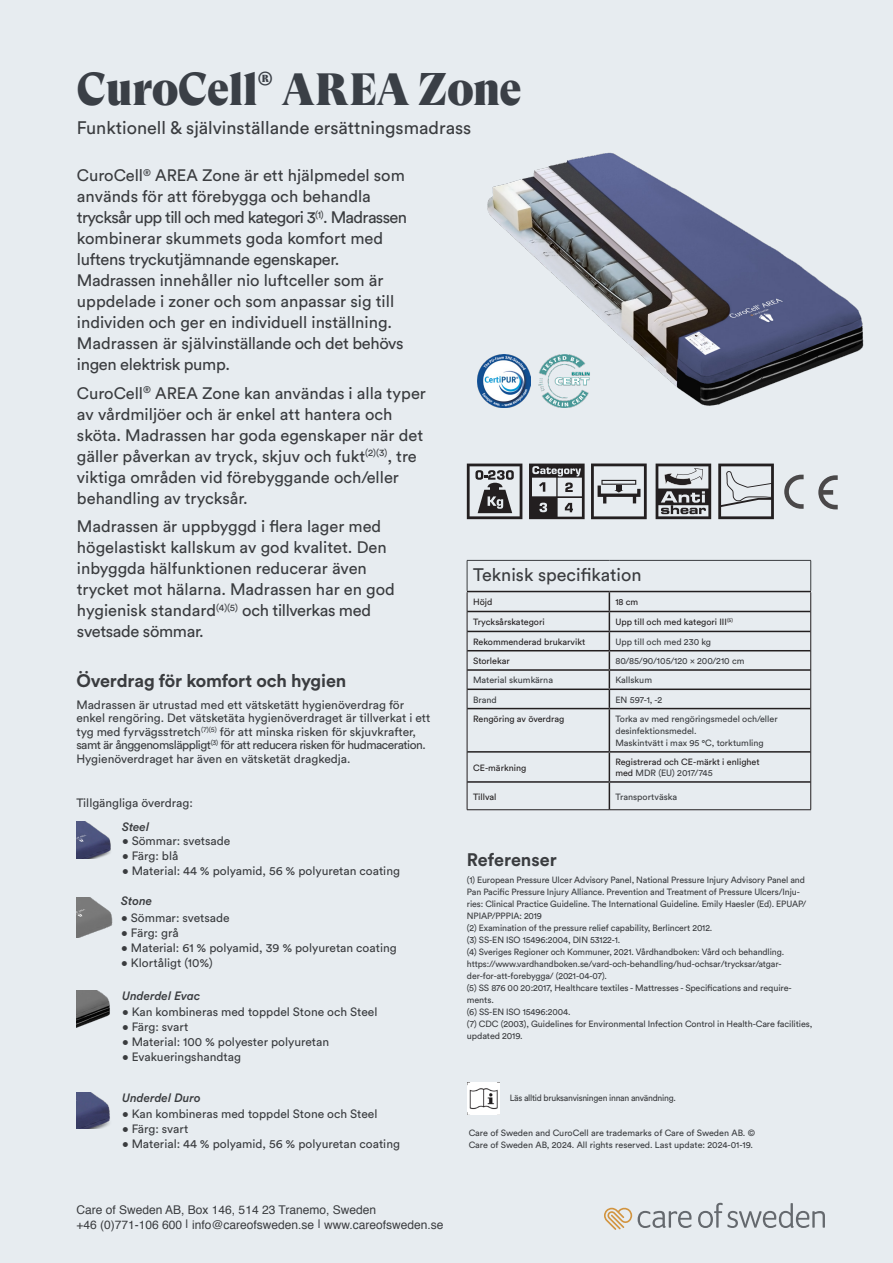
<style>
.page{position:relative;width:893px;height:1263px;background:#e7ecf0}
.page>*{position:absolute;margin:0;border:0;box-sizing:border-box;transform-origin:0 0}
.t1{font:45px "GT Super Display Super";letter-spacing:-.01em;color:#3a3f46}
.t2{font:18px "Circular Std";color:#3a3c3f}
.t3{font:700 18px "Circular Std";letter-spacing:-.01em;color:#3a3c3f}
.t4{font:16.5px/21px "Circular Std";color:#3a3c3f}
.t5{font:16.5px/21px "Circular Std";letter-spacing:-.04em;color:#3a3c3f}
.t6{font:16.5px "Circular Std";letter-spacing:-.02em;color:#3a3c3f}
.t7{font:12px/13.5px "Circular Std";color:#3a3c3f}
.t8{font:12px "Helvetica";color:#3a3c3f}
.t9{font:italic 500 12px "Circular Std";color:#3a3c3f}
.t10{font:9px/12px "Circular Std";letter-spacing:-.01em;color:#3a3c3f}
.t11{font:9px "Circular Std";color:#231f20}
.t12{font:9px "Circular Std";letter-spacing:-.03em;color:#3a3c3f;scale:.96 1}
.s1{color:#231f20}
</style>
<div class="page">
<img style="left:487px;top:152px;width:377px;height:254px">
<hr style="left:467px;top:560px;width:142px;height:1px;background:#3a3c3f">
<hr style="left:467px;top:561px;width:1px;height:30px;background:#3a3c3f">
<hr style="left:609px;top:560px;width:202px;height:1px;background:#3a3c3f">
<hr style="left:810px;top:561px;width:1px;height:30px;background:#3a3c3f">
<hr style="left:467px;top:591px;width:142px;height:1px;background:#231f20">
<hr style="left:609px;top:591px;width:202px;height:1px;background:#231f20">
<svg style="left:609px;top:592px;width:1px;height:116px"></svg>
<hr style="left:609px;top:709px;width:1px;height:42px;background:#231f20">
<svg style="left:609px;top:753px;width:1px;height:56px"></svg>
<svg style="left:467px;top:592px;width:1px;height:116px"></svg>
<svg style="left:810px;top:592px;width:1px;height:116px"></svg>
<hr style="left:467px;top:708px;width:1px;height:44px;background:#231f20">
<hr style="left:810px;top:708px;width:1px;height:44px;background:#231f20">
<hr style="left:467px;top:752px;width:1px;height:30px;background:#231f20">
<hr style="left:810px;top:752px;width:1px;height:30px;background:#231f20">
<svg style="left:467px;top:783px;width:1px;height:26px"></svg>
<svg style="left:810px;top:782px;width:1px;height:27px"></svg>
<hr style="left:467px;top:809px;width:142px;height:1px;background:#231f20">
<hr style="left:609px;top:809px;width:202px;height:1px;background:#231f20">
<hr style="left:467px;top:611px;width:142px;height:1px;background:#231f20">
<hr style="left:609px;top:611px;width:201px;height:1px;background:#231f20">
<hr style="left:467px;top:631px;width:142px;height:1px;background:#231f20">
<hr style="left:609px;top:631px;width:201px;height:1px;background:#231f20">
<hr style="left:467px;top:650px;width:142px;height:1px;background:#231f20">
<hr style="left:609px;top:650px;width:201px;height:1px;background:#231f20">
<hr style="left:467px;top:669px;width:142px;height:2px;background:#231f20">
<hr style="left:609px;top:669px;width:201px;height:2px;background:#231f20">
<hr style="left:467px;top:688px;width:142px;height:2px;background:#231f20">
<hr style="left:609px;top:688px;width:201px;height:2px;background:#231f20">
<hr style="left:467px;top:708px;width:142px;height:1px;background:#231f20">
<hr style="left:609px;top:708px;width:201px;height:1px;background:#231f20">
<hr style="left:467px;top:751px;width:142px;height:2px;background:#231f20">
<hr style="left:609px;top:751px;width:201px;height:2px;background:#231f20">
<hr style="left:467px;top:781px;width:142px;height:2px;background:#231f20">
<hr style="left:609px;top:781px;width:201px;height:2px;background:#231f20">
<img style="left:468px;top:1083px;width:32px;height:32px">
<svg style="left:638px;top:1203px;width:187px;height:25px"></svg>
<svg style="left:604px;top:1207px;width:28px;height:23px"></svg>
<img style="left:477px;top:355px;width:54px;height:53px">
<img style="left:537px;top:355px;width:54px;height:53px">
<img style="left:76px;top:821px;width:35px;height:37px">
<img style="left:76px;top:897px;width:37px;height:40px">
<img style="left:76px;top:990px;width:34px;height:37px">
<img style="left:76px;top:1092px;width:34px;height:37px">
<svg style="left:784px;top:475px;width:20px;height:34px"></svg>
<svg style="left:818px;top:475px;width:20px;height:34px"></svg>
<svg style="left:591px;top:463px;width:56px;height:56px"></svg>
<svg style="left:529px;top:464px;width:56px;height:55px"></svg>
<svg style="left:656px;top:464px;width:55px;height:55px"></svg>
<svg style="left:467px;top:464px;width:55px;height:55px"></svg>
<svg style="left:718px;top:464px;width:56px;height:55px"></svg>
<p class="t1" style="left:77px;top:65px;width:446px">CuroCell<sup>®</sup> AREA Zone</p>
<p class="t2" style="left:77px;top:117px;width:396px">Funktionell &amp; självinställande ersättningsmadrass</p>
<p class="t4" style="left:77px;top:165px;width:329px">CuroCell<sup>®</sup> AREA Zone är ett hjälpmedel som används för att förebygga och behandla</p>
<p class="t5" style="left:77px;top:207px;width:332px">trycksår upp till och med kategori 3<sup>(1)</sup>. Madrassen kombinerar skummets goda komfort med</p>
<p class="t6" style="left:77px;top:250px;width:264px">luftens tryckutjämnande egenskaper.</p>
<p class="t4" style="left:77px;top:270px;width:308px">Madrassen innehåller nio luftceller som är</p>
<p class="t4" style="left:77px;top:291px;width:328px">uppdelade i zoner och som anpassar sig till individen och ger en individuell inställning.<br>Madrassen är självinställande och det behövs ingen elektrisk pump.</p>
<p class="t4" style="left:77px;top:382px;width:351px">CuroCell<sup>®</sup> AREA Zone kan användas i alla typer av vårdmiljöer och är enkel att hantera och sköta. Madrassen har goda egenskaper när det gäller påverkan av tryck, skjuv och fukt<sup>(2)(3)</sup>, tre viktiga områden vid förebyggande och/eller</p>
<p class="t4" style="left:77px;top:487px;width:172px">behandling av trycksår.</p>
<p class="t4" style="left:77px;top:516px;width:306px">Madrassen är uppbyggd i flera lager med</p>
<p class="t4" style="left:77px;top:537px;width:311px">högelastiskt kallskum av god kvalitet. Den inbyggda hälfunktionen reducerar även</p>
<p class="t4" style="left:77px;top:579px;width:319px">trycket mot hälarna. Madrassen har en god hygienisk standard<sup>(4)(5)</sup> och tillverkas med</p>
<p class="t6" style="left:77px;top:622px;width:128px">svetsade sömmar.</p>
<p class="t2" style="left:473px;top:564px;width:170px">Teknisk specifikation</p>
<p class="t11" style="left:473px;top:596px;width:21px">Höjd</p>
<p class="t11" style="left:615px;top:596px;width:24px">18 cm</p>
<p class="t11" style="left:473px;top:616px;width:73px">Trycksårskategori</p>
<p class="t11" style="left:615px;top:616px;width:119px">Upp till och med kategori III<sup>(5)</sup></p>
<p class="t11" style="left:473px;top:636px;width:114px">Rekommenderad brukarvikt</p>
<p class="t10" style="left:615px;top:635px;width:97px">Upp till och med 230 kg</p>
<p class="t11" style="left:473px;top:655px;width:38px">Storlekar</p>
<p class="t10" style="left:615px;top:655px;width:131px">80/85/90/105/120 x 200/210 cm</p>
<p class="t10" style="left:473px;top:674px;width:81px">Material skumkärna</p>
<p class="t10" style="left:615px;top:674px;width:38px">Kallskum</p>
<p class="t10" style="left:473px;top:693px;width:25px">Brand</p>
<p class="t10" style="left:615px;top:693px;width:49px">EN 597-1, -2</p>
<p class="t11" style="left:473px;top:713px;width:93px">Rengöring av överdrag</p>
<p class="t10" style="left:615px;top:713px;width:164px">Torka av med rengöringsmedel och/eller desinfektionsmedel.</p>
<p class="t10" style="left:615px;top:737px;width:150px">Maskintvätt i max 95 °C, torktumling</p>
<p class="t11" style="left:473px;top:762px;width:55px">CE-märkning</p>
<p class="t3" style="left:76px;top:669px;width:271px">Överdrag för komfort och hygien</p>
<p class="t7" style="left:76px;top:697px;width:355px">Madrassen är utrustad med ett vätsketätt hygienöverdrag för enkel rengöring. Det vätsketäta hygienöverdraget är tillverkat i ett tyg med fyrvägsstretch<sup>(7)(5)</sup> för att minska risken för skjuvkrafter, samt är ånggenomsläppligt<sup>(3)</sup> för att reducera risken för hudmaceration.<br>Hygienöverdraget har även en vätsketät dragkedja.</p>
<p class="t11" style="left:615px;top:756px;width:146px">Registrerad och CE-märkt i enlighet</p>
<p class="t10" style="left:615px;top:767px;width:99px"><span class="s1">med</span> MDR (EU) 2017/745</p>
<p class="t7" style="left:76px;top:796px;width:118px">Tillgängliga överdrag:</p>
<p class="t7" style="left:122px;top:834px;width:110px">• Sömmar: svetsade</p>
<p class="t7" style="left:122px;top:849px;width:58px">• Färg: blå</p>
<p class="t7" style="left:122px;top:864px;width:279px">• Material: 44 % polyamid, 56 % polyuretan coating</p>
<p class="t9" style="left:121px;top:893px;width:33px">Stone</p>
<p class="t9" style="left:122px;top:819px;width:29px">Steel</p>
<p class="t7" style="left:121px;top:911px;width:110px">• Sömmar: svetsade</p>
<p class="t7" style="left:121px;top:926px;width:59px">• Färg: grå</p>
<p class="t7" style="left:121px;top:941px;width:277px">• Material: 61 % polyamid, 39 % polyuretan coating</p>
<p class="t7" style="left:121px;top:956px;width:93px">• Klortåligt (10%)</p>
<p class="t9" style="left:122px;top:988px;width:80px">Underdel Evac</p>
<p class="t7" style="left:122px;top:1005px;width:257px">• Kan kombineras med toppdel Stone och Steel</p>
<p class="t7" style="left:122px;top:1020px;width:68px">• Färg: svart</p>
<p class="t7" style="left:122px;top:1035px;width:209px">• Material: 100 % polyester polyuretan</p>
<p class="t7" style="left:122px;top:1050px;width:120px">• Evakueringshandtag</p>
<p class="t9" style="left:122px;top:1090px;width:80px">Underdel Duro</p>
<p class="t7" style="left:122px;top:1107px;width:257px">• Kan kombineras med toppdel Stone och Steel</p>
<p class="t7" style="left:122px;top:1122px;width:68px">• Färg: svart</p>
<p class="t7" style="left:122px;top:1137px;width:279px">• Material: 44 % polyamid, 56 % polyuretan coating</p>
<p class="t8" style="left:77px;top:1200px;width:301px">Care of Sweden AB, Box 146, 514 23 Tranemo, Sweden</p>
<p class="t8" style="left:77px;top:1215px;width:368px">+46 (0)771-106 600 | info@careofsweden.se | www.careofsweden.se</p>
<p class="t11" style="left:473px;top:791px;width:25px">Tillval</p>
<p class="t10" style="left:615px;top:790px;width:63px">Transportväska</p>
<p class="t3" style="left:467px;top:848px;width:91px">Referenser</p>
<p class="t10" style="left:467px;top:873px;width:341px">(1) European Pressure Ulcer Advisory Panel, National Pressure Injury Advisory Panel and Pan Pacific Pressure Injury Alliance. Prevention and Treatment of Pressure Ulcers/Inju&shy;ries: Clinical Practice Guideline. The International Guideline. Emily Haesler (Ed). EPUAP/ NPIAP/PPPIA: 2019</p>
<p class="t10" style="left:467px;top:921px;width:247px">(2) Examination of the pressure relief capability, Berlincert 2012.</p>
<p class="t10" style="left:467px;top:933px;width:155px">(3) SS-EN ISO 15496:2004, DIN 53122-1.</p>
<p class="t10" style="left:467px;top:945px;width:319px">(4) Sveriges Regioner och Kommuner, 2021. Vårdhandboken: Vård och behandling. https://www.vardhandboken.se/vard-och-behandling/hud-ochsar/trycksar/atgar&shy;der-for-att-forebygga/ (2021-04-07).</p>
<p class="t10" style="left:467px;top:981px;width:326px">(5) SS 876 00 20:2017, Healthcare textiles - Mattresses - Specifications and require&shy;ments.</p>
<p class="t10" style="left:467px;top:1005px;width:105px">(6) SS-EN ISO 15496:2004.</p>
<p class="t10" style="left:467px;top:1017px;width:347px">(7) CDC (2003), Guidelines for Environmental Infection Control in Health-Care facilities, updated 2019.</p>
<p class="t12" style="left:510px;top:1092px;width:175px">Läs alltid bruksanvisningen innan användning.</p>
<p class="t10" style="left:469px;top:1126px;width:288px">Care of Sweden and CuroCell are trademarks of Care of Sweden AB. ©<br>Care of Sweden AB, 2024. All rights reserved. Last update: 2024-01-19.</p>
</div>
